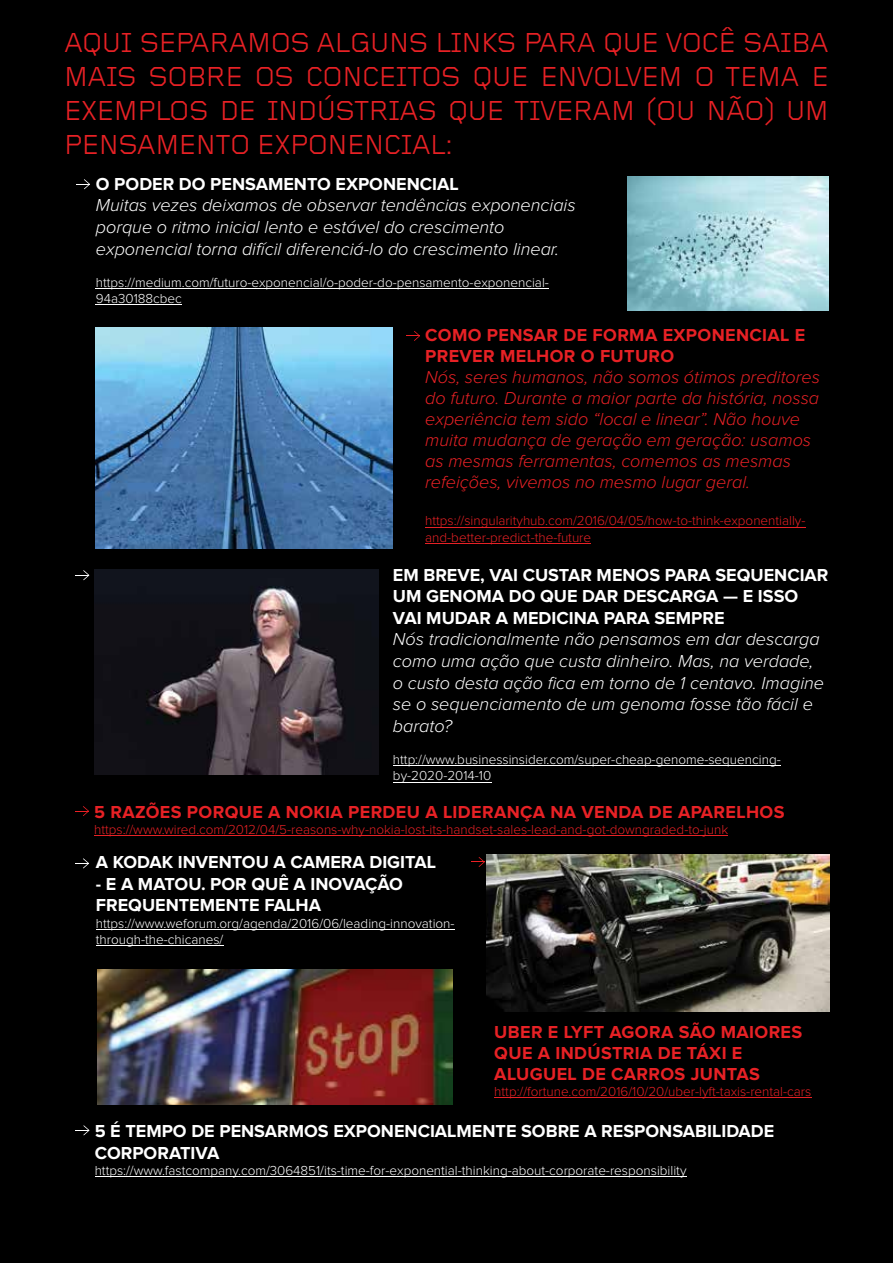
<style>
.page{position:relative;width:893px;height:1263px;background:#000}
.page>*{position:absolute;margin:0;border:0;box-sizing:border-box;transform-origin:0 0}
.t1{font:28.5px/34.2px "Foundry Gridnik";letter-spacing:-.04em;color:#e72125;text-align:justify}
.t2{font:italic 300 18px/21.6px "Proxima Nova";color:#fff}
.t3{font:700 18px/21.6px "Proxima Nova";color:#fff}
.t4{font:italic 300 18px/21px "Proxima Nova";color:#e72125}
.t5{font:700 18px/21px "Proxima Nova";letter-spacing:.02em;color:#e72125}
.t6{font:300 13.5px/16.2px "Proxima Nova";color:#fff}
.t7{font:300 13.5px/16.2px "Proxima Nova";color:#e72125}
</style>
<div class="page">
<hr style="left:425px;top:527px;width:380px;height:1px;background:#e72125">
<hr style="left:425px;top:543px;width:166px;height:1px;background:#e72125">
<hr style="left:96px;top:289px;width:453px;height:1px;background:#fff">
<hr style="left:96px;top:305px;width:86px;height:1px;background:#fff">
<hr style="left:393px;top:766px;width:388px;height:1px;background:#fff">
<hr style="left:393px;top:782px;width:98px;height:1px;background:#fff">
<hr style="left:96px;top:929px;width:359px;height:1px;background:#fff">
<hr style="left:96px;top:945px;width:127px;height:1px;background:#fff">
<img style="left:627px;top:177px;width:201px;height:133px">
<img style="left:95px;top:328px;width:298px;height:220px">
<img style="left:95px;top:569px;width:283px;height:206px">
<svg style="left:76px;top:570px;width:13px;height:10px"></svg>
<svg style="left:76px;top:179px;width:14px;height:10px"></svg>
<svg style="left:406px;top:331px;width:14px;height:10px"></svg>
<hr style="left:94px;top:836px;width:634px;height:1px;background:#e72125">
<hr style="left:494px;top:1098px;width:317px;height:1px;background:#e72125">
<svg style="left:75px;top:806px;width:14px;height:10px"></svg>
<img style="left:97px;top:969px;width:356px;height:135px">
<svg style="left:75px;top:858px;width:14px;height:10px"></svg>
<svg style="left:471px;top:857px;width:14px;height:10px"></svg>
<img style="left:486px;top:854px;width:343px;height:157px">
<hr style="left:95px;top:1176px;width:591px;height:1px;background:#fff">
<svg style="left:76px;top:1125px;width:14px;height:10px"></svg>
<h1 class="t1" style="left:64px;top:27px;width:767px">AQUI SEPARAMOS ALGUNS LINKS PARA QUE VOCÊ SAIBA MAIS SOBRE OS CONCEITOS QUE ENVOLVEM O TEMA E EXEMPLOS DE INDÚSTRIAS QUE TIVERAM (OU NÃO) UM PENSAMENTO EXPONENCIAL:</h1>
<h2 class="t3" style="left:96px;top:174px;width:364px">O PODER DO PENSAMENTO EXPONENCIAL</h2>
<h2 class="t2" style="left:96px;top:195px;width:481px">Muitas vezes deixamos de observar tendências exponenciais porque o ritmo inicial lento e estável do crescimento exponencial torna difícil diferenciá-lo do crescimento linear.</h2>
<p class="t6" style="left:96px;top:275px;width:454px">https://medium.com/futuro-exponencial/o-poder-do-pensamento-exponencial-<br>94a30188cbec</p>
<h2 class="t5" style="left:425px;top:325px;width:382px">COMO PENSAR DE FORMA EXPONENCIAL E<br>PREVER MELHOR O FUTURO</h2>
<p class="t4" style="left:425px;top:367px;width:396px">Nós, seres humanos, não somos ótimos preditores do futuro. Durante a maior parte da história, nossa experiência tem sido “local e linear”. Não houve muita mudança de geração em geração: usamos as mesmas ferramentas, comemos as mesmas refeições, vivemos no mesmo lugar geral.</p>
<p class="t7" style="left:425px;top:513px;width:382px">https://singularityhub.com/2016/04/05/how-to-think-exponentially&shy;and-better-predict-the-future</p>
<h2 class="t3" style="left:393px;top:564px;width:437px">EM BREVE, VAI CUSTAR MENOS PARA SEQUENCIAR<br>UM GENOMA DO QUE DAR DESCARGA — E ISSO<br>VAI MUDAR A MEDICINA PARA SEMPRE</h2>
<h2 class="t2" style="left:393px;top:629px;width:433px">Nós tradicionalmente não pensamos em dar descarga como uma ação que custa dinheiro. Mas, na verdade, o custo desta ação fica em torno de 1 centavo. Imagine se o sequenciamento de um genoma fosse tão fácil e barato?</h2>
<p class="t6" style="left:393px;top:752px;width:389px">http://www.businessinsider.com/super-cheap-genome-sequencing&shy;by-2020-2014-10</p>
<h2 class="t5" style="left:94px;top:802px;width:692px">5 RAZÕES PORQUE A NOKIA PERDEU A LIDERANÇA NA VENDA DE APARELHOS</h2>
<p class="t7" style="left:94px;top:822px;width:635px">https://www.wired.com/2012/04/5-reasons-why-nokia-lost-its-handset-sales-lead-and-got-downgraded-to-junk</p>
<h2 class="t3" style="left:96px;top:852px;width:342px">A KODAK INVENTOU A CAMERA DIGITAL</h2>
<h2 class="t3" style="left:96px;top:874px;width:308px">- E A MATOU. POR QUÊ A INOVAÇÃO<br>FREQUENTEMENTE FALHA</h2>
<p class="t6" style="left:96px;top:916px;width:360px">https://www.weforum.org/agenda/2016/06/leading-innovation&shy;through-the-chicanes/</p>
<h2 class="t5" style="left:494px;top:1022px;width:309px">UBER E LYFT AGORA SÃO MAIORES<br>QUE A INDÚSTRIA DE TÁXI E<br>ALUGUEL DE CARROS JUNTAS</h2>
<p class="t7" style="left:494px;top:1084px;width:319px">http://fortune.com/2016/10/20/uber-lyft-taxis-rental-cars</p>
<h2 class="t3" style="left:95px;top:1121px;width:681px">5 É TEMPO DE PENSARMOS EXPONENCIALMENTE SOBRE A RESPONSABILIDADE<br>CORPORATIVA</h2>
<p class="t6" style="left:95px;top:1163px;width:593px">https://www.fastcompany.com/3064851/its-time-for-exponential-thinking-about-corporate-responsibility</p>
</div>
